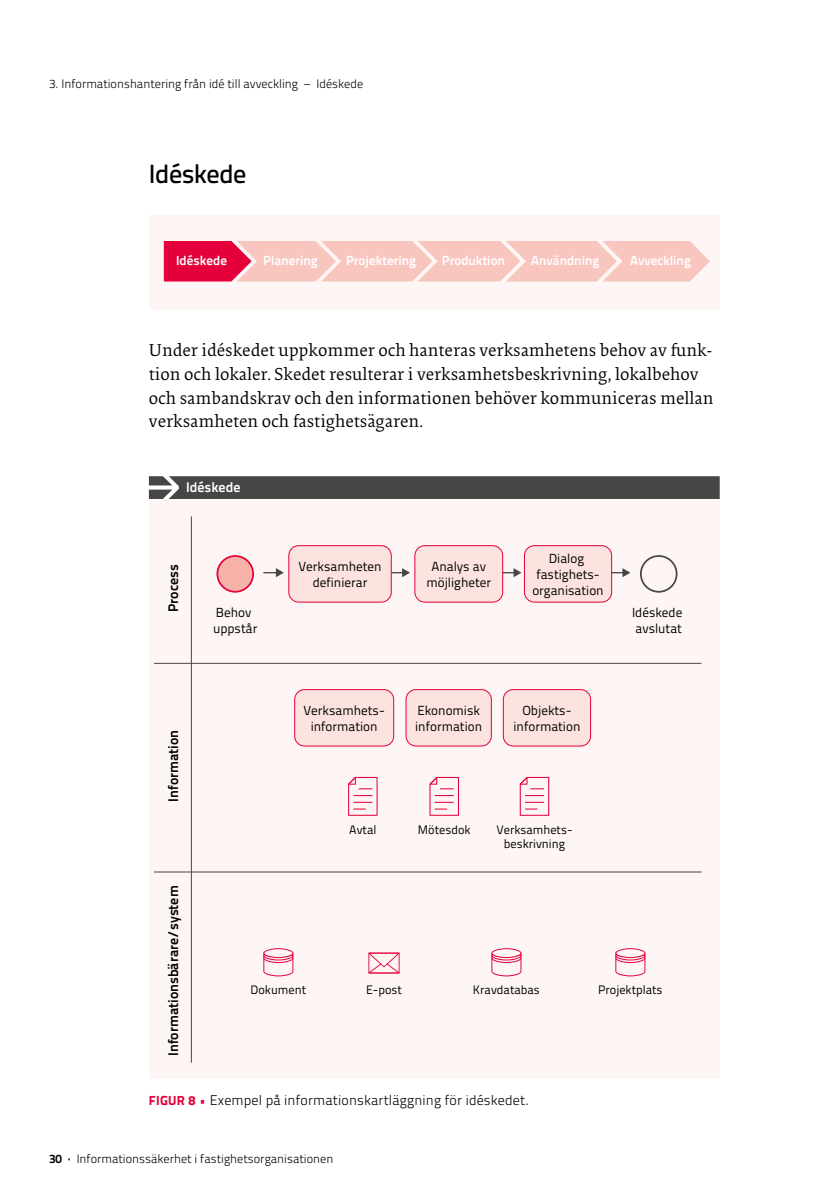
<style>
.page{position:relative;width:819px;height:1201px;background:#fff}
.page>*{position:absolute;margin:0;border:0;box-sizing:border-box;transform-origin:0 0}
.Mellanrubrik{font:26.25px "Titillium Text 22 L 600 wt";letter-spacing:-.02em;color:#000}
.Bröd_ui{font:17.85px/23.6px "Collis";color:#000}
.Tabelltext{font:14px "Titillium Text 22 L 250 wt";letter-spacing:.01em;color:#000}
.t1{font:14px "Titillium Text 22 L 800 wt";color:#000}
.t2{font:14px "Titillium Text 22 L 800 wt";color:#fff}
.t3{font:13.12px/15.8px "Titillium Text 22 L 400 wt";color:#000;text-align:center}
.t4{font:13.12px "Titillium Text 22 L 800 wt";color:#fff}
.t5{font:12.25px "Titillium Text 22 L 250 wt";color:#000}
.t6{font:12.25px/14.7px "Titillium Text 22 L 400 wt";color:#000;text-align:center}
.s1{font-family:"Titillium Text 22 L 999 wt";font-size:13.12px;color:#e4003a}
.s2{font-family:"Titillium Text 22 L 800 wt"}
</style>
<div class="page">
<div style="left:149px;top:215px;width:570px;height:94px;background:#fef6f5"></div>
<svg style="left:163px;top:241px;width:547px;height:41px;background:#f6aeb0"></svg>
<div style="left:149px;top:476px;width:570px;height:23px;background:#484644"></div>
<div style="left:149px;top:499px;width:570px;height:579px;background:#fef6f5"></div>
<hr style="left:191px;top:516px;width:1px;height:546px;background:#484644">
<hr style="left:154px;top:663px;width:547px;height:1px;background:#484644">
<hr style="left:154px;top:871px;width:547px;height:1px;background:#484644">
<div style="left:217px;top:556px;width:36px;height:36px;background:#f6b1a9;border-radius:50%"></div>
<div style="left:216px;top:555px;width:38px;height:37px;border:2px solid #e4003a;border-radius:50%"></div>
<div style="left:640px;top:555px;width:37px;height:37px;border:2px solid #484644;border-radius:50%"></div>
<svg style="left:491px;top:948px;width:30px;height:28px"></svg>
<svg style="left:615px;top:948px;width:30px;height:28px"></svg>
<svg style="left:263px;top:948px;width:30px;height:28px"></svg>
<svg style="left:368px;top:952px;width:31px;height:21px"></svg>
<div style="left:289px;top:545px;width:102px;height:57px;background:#fce3df;border-radius:10px"></div>
<div style="left:288px;top:545px;width:103px;height:57px;border:1px solid #e4003a;border-radius:10px"></div>
<svg style="left:263px;top:568px;width:21px;height:9px"></svg>
<svg style="left:391px;top:568px;width:19px;height:9px"></svg>
<div style="left:415px;top:545px;width:87px;height:57px;background:#fce3df;border-radius:10px"></div>
<div style="left:414px;top:545px;width:89px;height:57px;border:1px solid #e4003a;border-radius:10px"></div>
<div style="left:295px;top:689px;width:98px;height:57px;background:#fce3df;border-radius:10px"></div>
<div style="left:294px;top:689px;width:100px;height:57px;border:1px solid #e4003a;border-radius:10px"></div>
<div style="left:406px;top:689px;width:85px;height:57px;background:#fce3df;border-radius:10px"></div>
<div style="left:405px;top:689px;width:86px;height:57px;border:1px solid #e4003a;border-radius:10px"></div>
<div style="left:503px;top:689px;width:87px;height:57px;background:#fce3df;border-radius:10px"></div>
<div style="left:503px;top:689px;width:88px;height:57px;border:1px solid #e4003a;border-radius:10px"></div>
<div style="left:524px;top:545px;width:87px;height:57px;background:#fce3df;border-radius:10px"></div>
<div style="left:524px;top:545px;width:88px;height:57px;border:1px solid #e4003a;border-radius:10px"></div>
<svg style="left:348px;top:777px;width:29px;height:38px"></svg>
<svg style="left:429px;top:777px;width:30px;height:38px"></svg>
<svg style="left:519px;top:777px;width:30px;height:38px"></svg>
<svg style="left:502px;top:568px;width:19px;height:9px"></svg>
<svg style="left:611px;top:568px;width:19px;height:9px"></svg>
<p class="t5" style="left:49px;top:74px;width:316px">3. Informationshantering från idé till avveckling – Idéskede</p>
<h2 class="Mellanrubrik" style="left:149px;top:154px;width:99px">Idéskede</h2>
<p class="t4" style="left:176px;top:250px;width:52px">Idéskede</p>
<p class="t4" style="left:263px;top:250px;width:56px">Planering</p>
<p class="t4" style="left:346px;top:250px;width:72px">Projektering</p>
<p class="t4" style="left:442px;top:250px;width:65px">Produktion</p>
<p class="t4" style="left:531px;top:250px;width:70px">Användning</p>
<p class="t4" style="left:630px;top:250px;width:62px">Avveckling</p>
<p class="Bröd_ui" style="left:149px;top:340px;width:566px">Under idéskedet uppkommer och hanteras verksamhetens behov av funk&shy;tion och lokaler. Skedet resulterar i verksamhetsbeskrivning, lokalbehov och sambandskrav och den informationen behöver kommuniceras mellan verksamheten och fastighetsägaren.</p>
<h3 class="t2" style="left:186px;top:476px;width:56px">Idéskede</h3>
<p class="t1" style="left:162px;top:612px;width:49px;rotate:-90deg">Process</p>
<p class="t3" style="left:298px;top:558px;width:85px">Verksamheten definierar</p>
<p class="t3" style="left:426px;top:558px;width:66px">Analys av möjligheter</p>
<p class="t3" style="left:532px;top:550px;width:73px">Dialog fastighets&shy;organisation</p>
<p class="t3" style="left:213px;top:603px;width:46px;text-align:left">Behov uppstår</p>
<p class="t3" style="left:632px;top:603px;width:52px;text-align:left">Idéskede avslutat</p>
<p class="t1" style="left:162px;top:801px;width:73px;rotate:-90deg">Information</p>
<p class="t3" style="left:303px;top:701px;width:83px">Verksamhets&shy;information</p>
<p class="t3" style="left:415px;top:701px;width:68px;text-align:left">Ekonomisk information</p>
<p class="t3" style="left:513px;top:701px;width:68px">Objekts&shy;information</p>
<p class="t6" style="left:349px;top:821px;width:29px">Avtal</p>
<p class="t6" style="left:418px;top:821px;width:54px">Mötesdok</p>
<p class="t6" style="left:496px;top:821px;width:77px">Verksamhets&shy;beskrivning</p>
<p class="t1" style="left:162px;top:1056px;width:172px;rotate:-90deg">Informationsbärare/system</p>
<p class="t6" style="left:250px;top:981px;width:57px">Dokument</p>
<p class="t6" style="left:366px;top:981px;width:37px">E-post</p>
<p class="t6" style="left:473px;top:981px;width:68px">Kravdatabas</p>
<p class="t6" style="left:598px;top:981px;width:66px">Projektplats</p>
<p class="Tabelltext" style="left:149px;top:1089px;width:381px"><span class="s1">FIGUR 8 •</span> Exempel på informationskartläggning för idéskedet.</p>
<p class="t5" style="left:49px;top:1149px;width:286px"><span class="s2">30 ·</span> Informationssäkerhet i fastighetsorganisationen</p>
</div>
